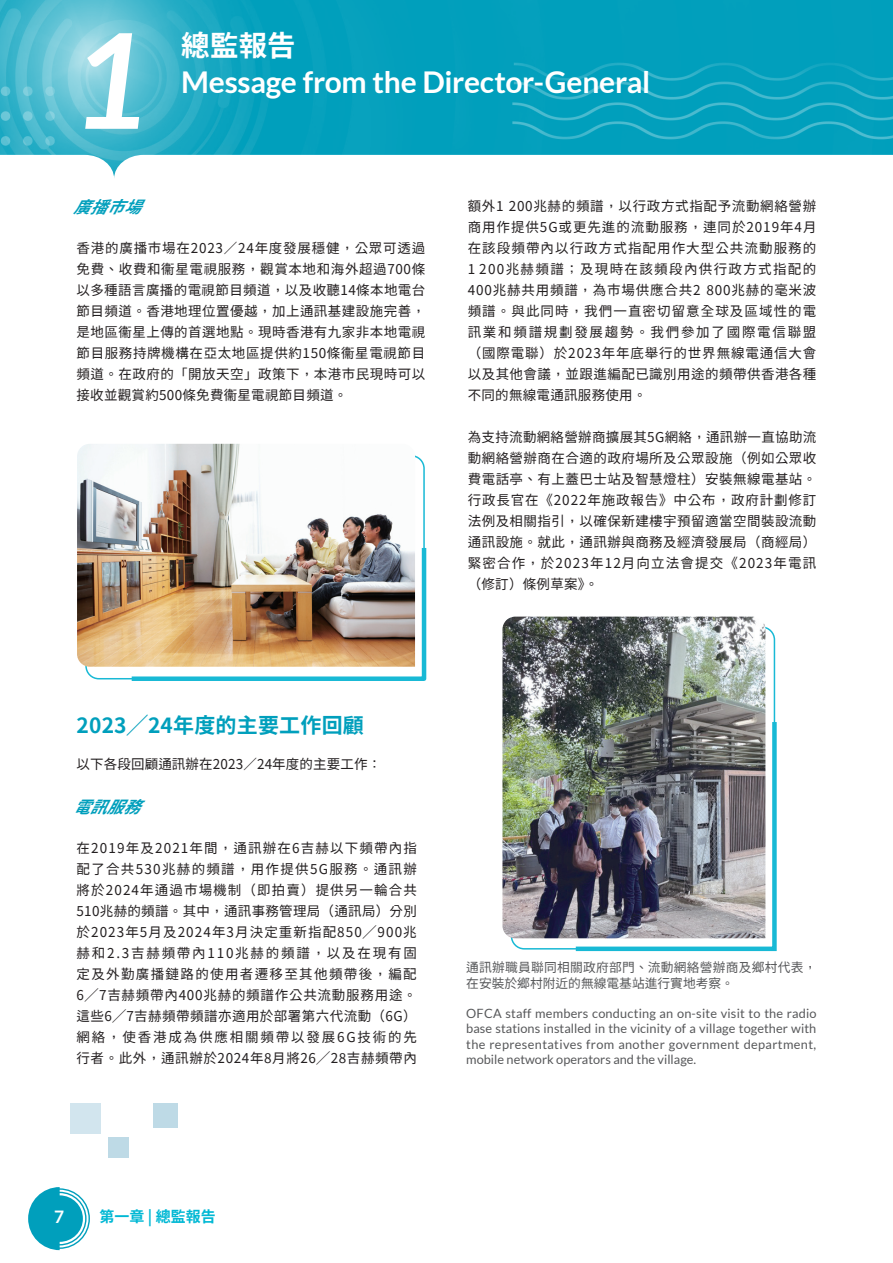
<style>
.page{position:relative;width:893px;height:1263px;background:#fff}
.page>*{position:absolute;margin:0;border:0;box-sizing:border-box;transform-origin:0 0}
.t1{font:italic 700 132px "Lato";color:#fff}
.t2{font:700 30px "Lato";letter-spacing:-.01em;color:#fff}
.t3{font:700 28.5px "Taipei Sans TC Beta";color:#fff}
.中文大題{font:700 21px "Taipei Sans TC Beta";letter-spacing:.01em;color:#009fbc}
.t4{font:700 17.25px "Lato";color:#fff}
.小題{font:italic 700 16.5px "Taipei Sans TC Beta";color:#009fbc}
.t5{font:700 15px "Taipei Sans TC Beta";color:#00b8d4}
.中文大題-2{font:13.5px/21px "Taipei Sans TC Beta";letter-spacing:.035em;color:#231f20;text-align:justify}
.中文大題-3{font:13.5px "Taipei Sans TC Beta";letter-spacing:.01em;color:#231f20}
.中文大題-4{font:12.75px/15.3px "Lato";color:#57585a;text-align:justify}
.中文大題-5{font:12.75px/15.3px "Taipei Sans TC Beta";letter-spacing:.02em;color:#57585a}
</style>
<div class="page">
<img style="left:0;top:0;width:893px;height:155px">
<svg style="left:28px;top:1187px;width:62px;height:63px"></svg>
<img style="left:77px;top:444px;width:316px;height:223px">
<img style="left:127px;top:543px;width:300px;height:138px">
<svg style="left:511px;top:626px;width:265px;height:324px"></svg>
<img style="left:502px;top:617px;width:263px;height:321px">
<img style="left:571px;top:717px;width:206px;height:235px">
<div style="left:70px;top:1103px;width:31px;height:30px;background:#d2e5ee"></div>
<div style="left:108px;top:1137px;width:21px;height:20px;background:#bedae6"></div>
<div style="left:153px;top:1103px;width:25px;height:25px;background:#bedae6"></div>
<h1 class="t1" style="left:71px;top:5px;width:78px">1</h1>
<h3 class="t3" style="left:181px;top:30px;width:116px">總監報告</h3>
<h2 class="t2" style="left:181px;top:65px;width:471px">Message from the Director-General</h2>
<p class="小題" style="left:73px;top:198px;width:85px">廣播市場</p>
<p class="中文大題-2" style="left:77px;top:237px;width:350px">香港的廣播市場在2023／24年度發展穩健，公眾可透過免費、收費和衞星電視服務，觀賞本地和海外超過700條以多種語言廣播的電視節目頻道，以及收聽14條本地電台節目頻道。香港地理位置優越，加上通訊基建設施完善，是地區衞星上傳的首選地點。現時香港有九家非本地電視節目服務持牌機構在亞太地區提供約150條衞星電視節目頻道。在政府的「開放天空」政策下，本港市民現時可以接收並觀賞約500條免費衞星電視節目頻道。</p>
<p class="中文大題-2" style="left:468px;top:196px;width:350px">額外1 200兆赫的頻譜，以行政方式指配予流動網絡營辦商用作提供5G或更先進的流動服務，連同於2019年4月在該段頻帶內以行政方式指配用作大型公共流動服務的1 200兆赫頻譜；及現時在該頻段內供行政方式指配的400兆赫共用頻譜，為市場供應合共2 800兆赫的毫米波頻譜。與此同時，我們一直密切留意全球及區域性的電訊業和頻譜規劃發展趨勢。我們參加了國際電信聯盟（國際電聯）於2023年年底舉行的世界無線電通信大會以及其他會議，並跟進編配已識別用途的頻帶供香港各種不同的無線電通訊服務使用。</p>
<p class="中文大題-2" style="left:468px;top:427px;width:350px">為支持流動網絡營辦商擴展其5G網絡，通訊辦一直協助流動網絡營辦商在合適的政府場所及公眾設施（例如公眾收費電話亭、有上蓋巴士站及智慧燈柱）安裝無線電基站。行政長官在《2022年施政報告》中公布，政府計劃修訂法例及相關指引，以確保新建樓宇預留適當空間裝設流動通訊設施。就此，通訊辦與商務及經濟發展局（商經局）緊密合作，於2023年12月向立法會提交《2023年電訊（修訂）條例草案》。</p>
<p class="中文大題" style="left:77px;top:714px;width:289px">2023╱24年度的主要工作回顧</p>
<p class="中文大題-3" style="left:77px;top:756px;width:306px">以下各段回顧通訊辦在2023／24年度的主要工作：</p>
<p class="小題" style="left:73px;top:798px;width:85px">電訊服務</p>
<p class="中文大題-2" style="left:77px;top:837px;width:342px">在2019年及2021年間，通訊辦在6吉赫以下頻帶內指配了合共530兆赫的頻譜，用作提供5G服務。通訊辦將於2024年通過市場機制（即拍賣）提供另一輪合共510兆赫的頻譜。其中，通訊事務管理局（通訊局）分別於2023年5月及2024年3月決定重新指配850╱900兆赫和2.3吉赫頻帶內110兆赫的頻譜，以及在現有固定及外勤廣播鏈路的使用者遷移至其他頻帶後，編配6╱7吉赫頻帶內400兆赫的頻譜作公共流動服務用途。這些6╱7吉赫頻帶頻譜亦適用於部署第六代流動（6G）網絡，使香港成為供應相關頻帶以發展6G技術的先行者。此外，通訊辦於2024年8月將26╱28吉赫頻帶內</p>
<p class="中文大題-5" style="left:466px;top:960px;width:352px">通訊辦職員聯同相關政府部門、流動網絡營辦商及鄉村代表，在安裝於鄉村附近的無線電基站進行實地考察。</p>
<p class="中文大題-4" style="left:466px;top:1005px;width:352px">OFCA staff members conducting an on-site visit to the radio base stations installed in the vicinity of a village together with the representatives from another government department, mobile network operators and the village.</p>
<p class="t4" style="left:54px;top:1206px;width:12px">7</p>
<p class="t5" style="left:99px;top:1208px;width:118px">第一章 | 總監報告</p>
</div>
